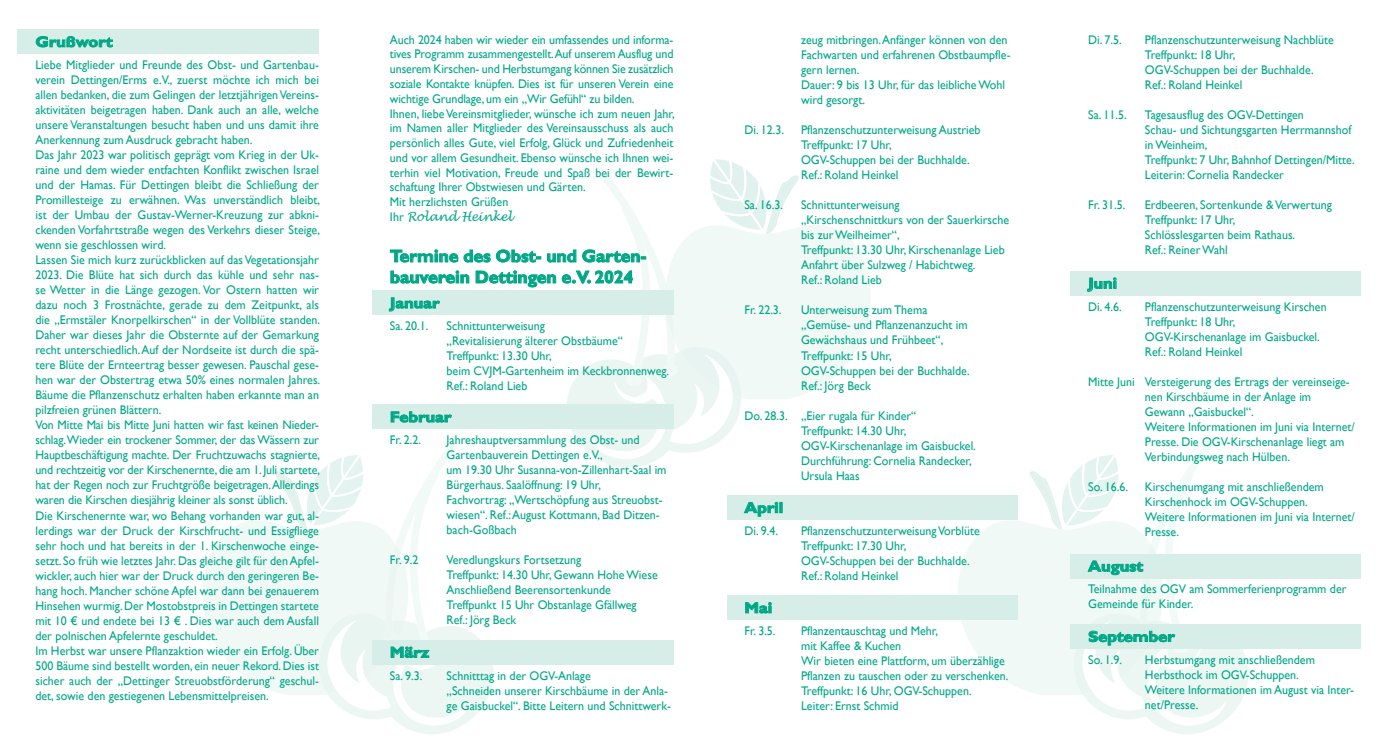
<style>
.page{position:relative;width:1386px;height:745px;background:#fff}
.page>*{position:absolute;margin:0;border:0;box-sizing:border-box;transform-origin:0 0}
.t1{font:700 17.5px/21px "Gill Sans";color:#00a786}
.t2{font:700 15px "Gill Sans";color:#00a786;scale:1.1 1}
.t3{font:12.5px/15px "Gill Sans";color:#00a786;scale:.96 1}
.t4{font:italic 12.5px "Lucida Handwriting";letter-spacing:-.015em;color:#00a786;scale:.96 1}
.s1{font-family:"Gill Sans";font-style:normal}
</style>
<div class="page">
<div style="left:18px;top:29px;width:301px;height:25px;background:#d7ede7"></div>
<svg style="left:36px;top:36px;width:77px;height:12px"></svg>
<div style="left:726px;top:494px;width:291px;height:25px;background:#d7ede7"></div>
<div style="left:726px;top:594px;width:291px;height:25px;background:#d7ede7"></div>
<svg style="left:203px;top:159px;width:667px;height:574px"></svg>
<div style="left:1070px;top:270px;width:291px;height:25px;background:#d7ede7"></div>
<div style="left:1070px;top:553px;width:291px;height:25px;background:#d7ede7"></div>
<div style="left:1070px;top:623px;width:291px;height:25px;background:#d7ede7"></div>
<svg style="left:1087px;top:277px;width:29px;height:15px"></svg>
<svg style="left:957px;top:442px;width:291px;height:291px"></svg>
<p class="t2" style="left:35px;top:33px;width:72px">Grußwort</p>
<p class="t3" style="left:35px;top:57px;width:298px">Liebe Mitglieder und Freunde des Obst- und Gartenbau&shy;verein Dettingen/Erms e.V., zuerst möchte ich mich bei allen bedanken, die zum Gelingen der letztjährigen Vereins&shy;aktivitäten beigetragen haben. Dank auch an alle, welche unsere Veranstaltungen besucht haben und uns damit ihre Anerkennung zum Ausdruck gebracht haben.<br>Das Jahr 2023 war politisch geprägt vom Krieg in der Uk&shy;raine und dem wieder entfachten Konflikt zwischen Israel und der Hamas. Für Dettingen bleibt die Schließung der Promillesteige zu erwähnen. Was unverständlich bleibt, ist der Umbau der Gustav-Werner-Kreuzung zur abkni&shy;ckenden Vorfahrtstraße wegen des Verkehrs dieser Steige, wenn sie geschlossen wird.<br>Lassen Sie mich kurz zurückblicken auf das Vegetationsjahr 2023. Die Blüte hat sich durch das kühle und sehr nas&shy;se Wetter in die Länge gezogen. Vor Ostern hatten wir dazu noch 3 Frostnächte, gerade zu dem Zeitpunkt, als die „Ermstäler Knorpelkirschen“ in der Vollblüte standen.<br>Daher war dieses Jahr die Obsternte auf der Gemarkung recht unterschiedlich. Auf der Nordseite ist durch die spä&shy;tere Blüte der Ernteertrag besser gewesen. Pauschal gese&shy;hen war der Obstertrag etwa 50% eines normalen Jahres.<br>Bäume die Pflanzenschutz erhalten haben erkannte man an pilzfreien grünen Blättern.<br>Von Mitte Mai bis Mitte Juni hatten wir fast keinen Nieder&shy;schlag. Wieder ein trockener Sommer, der das Wässern zur Hauptbeschäftigung machte. Der Fruchtzuwachs stagnierte, und rechtzeitig vor der Kirschenernte, die am 1. Juli startete, hat der Regen noch zur Fruchtgröße beigetragen. Allerdings waren die Kirschen diesjährig kleiner als sonst üblich.<br>Die Kirschenernte war, wo Behang vorhanden war gut, al&shy;lerdings war der Druck der Kirschfrucht- und Essigfliege sehr hoch und hat bereits in der 1. Kirschenwoche einge&shy;setzt. So früh wie letztes Jahr. Das gleiche gilt für den Apfel&shy;wickler, auch hier war der Druck durch den geringeren Be&shy;hang hoch. Mancher schöne Apfel war dann bei genauerem Hinsehen wurmig. Der Mostobstpreis in Dettingen startete mit 10 € und endete bei 13 € . Dies war auch dem Ausfall der polnischen Apfelernte geschuldet.<br>Im Herbst war unsere Pflanzaktion wieder ein Erfolg. Über 500 Bäume sind bestellt worden, ein neuer Rekord. Dies ist sicher auch der „Dettinger Streuobstförderung“ geschul&shy;det, sowie den gestiegenen Lebensmittelpreisen.</p>
<p class="t3" style="left:390px;top:32px;width:298px">Auch 2024 haben wir wieder ein umfassendes und informa&shy;tives Programm zusammengestellt. Auf unserem Ausflug und unserem Kirschen- und Herbstumgang können Sie zusätzlich soziale Kontakte knüpfen. Dies ist für unseren Verein eine wichtige Grundlage, um ein „Wir Gefühl“ zu bilden.<br>Ihnen, liebe Vereinsmitglieder, wünsche ich zum neuen Jahr, im Namen aller Mitglieder des Vereinsausschuss als auch persönlich alles Gute, viel Erfolg, Glück und Zufriedenheit und vor allem Gesundheit. Ebenso wünsche ich Ihnen wei&shy;terhin viel Motivation, Freude und Spaß bei der Bewirt&shy;schaftung Ihrer Obstwiesen und Gärten.<br>Mit herzlichsten Grüßen</p>
<p class="t4" style="left:390px;top:209px;width:129px"><span class="s1">Ihr</span> Roland Heinkel</p>
<h1 class="t1" style="left:390px;top:246px;width:258px">Termine des Obst- und Garten&shy;bauverein Dettingen e.V. 2024</h1>
<p class="t2" style="left:390px;top:294px;width:46px">Januar</p>
<p class="t3" style="left:390px;top:318px;width:42px">Sa. 20.1.</p>
<p class="t3" style="left:446px;top:318px;width:233px">Schnittunterweisung<br>„Revitalisierung älterer Obstbäume“<br>Treffpunkt: 13.30 Uhr,<br>beim CVJM-Gartenheim im Keckbronnenweg.<br>Ref.: Roland Lieb</p>
<p class="t2" style="left:390px;top:407px;width:57px">Februar</p>
<p class="t3" style="left:390px;top:432px;width:34px">Fr. 2.2.</p>
<p class="t3" style="left:446px;top:432px;width:231px">Jahreshauptversammlung des Obst- und Gartenbauverein Dettingen e.V.,<br>um 19.30 Uhr Susanna-von-Zillenhart-Saal im Bürgerhaus. Saalöffnung: 19 Uhr,<br>Fachvortrag: „Wertschöpfung aus Streuobst&shy;wiesen“. Ref.: August Kottmann, Bad Ditzen&shy;bach-Goßbach</p>
<p class="t3" style="left:390px;top:552px;width:31px">Fr. 9.2</p>
<p class="t3" style="left:446px;top:552px;width:221px">Veredlungskurs Fortsetzung<br>Treffpunkt: 14.30 Uhr, Gewann Hohe Wiese<br>Anschließend Beerensortenkunde<br>Treffpunkt 15 Uhr Obstanlage Gfällweg<br>Ref.: Jörg Beck</p>
<p class="t2" style="left:390px;top:643px;width:37px">März</p>
<p class="t3" style="left:390px;top:667px;width:36px">Sa. 9.3.</p>
<p class="t3" style="left:446px;top:667px;width:235px">Schnitttag in der OGV-Anlage<br>„Schneiden unserer Kirschbäume in der Anla&shy;ge Gaisbuckel“. Bitte Leitern und Schnittwerk-</p>
<p class="t3" style="left:801px;top:33px;width:220px">zeug mitbringen. Anfänger können von den<br>Fachwarten und erfahrenen Obstbaumpfle&shy;gern lernen.<br>Dauer: 9 bis 13 Uhr, für das leibliche Wohl wird gesorgt.</p>
<p class="t3" style="left:744px;top:123px;width:43px">Di. 12.3.</p>
<p class="t3" style="left:801px;top:123px;width:188px">Pflanzenschutzunterweisung Austrieb<br>Treffpunkt: 17 Uhr,<br>OGV-Schuppen bei der Buchhalde.<br>Ref.: Roland Heinkel</p>
<p class="t3" style="left:744px;top:198px;width:42px">Sa. 16.3.</p>
<p class="t3" style="left:801px;top:198px;width:218px">Schnittunterweisung<br>„Kirschenschnittkurs von der Sauerkirsche bis zur Weilheimer“,<br>Treffpunkt: 13.30 Uhr, Kirschenanlage Lieb<br>Anfahrt über Sulzweg / Habichtweg.<br>Ref.: Roland Lieb</p>
<p class="t3" style="left:744px;top:303px;width:40px">Fr. 22.3.</p>
<p class="t3" style="left:801px;top:303px;width:177px">Unterweisung zum Thema „Gemüse- und Pflanzenanzucht im<br>Gewächshaus und Frühbeet“,<br>Treffpunkt: 15 Uhr,<br>OGV-Schuppen bei der Buchhalde.<br>Ref.: Jörg Beck</p>
<p class="t3" style="left:801px;top:408px;width:184px;text-indent:-57px">Do. 28.3. „Eier rugala für Kinder“<br>Treffpunkt: 14.30 Uhr,<br>OGV-Kirschenanlage im Gaisbuckel.<br>Durchführung: Cornelia Randecker,<br>Ursula Haas</p>
<p class="t2" style="left:744px;top:498px;width:37px">April</p>
<p class="t3" style="left:744px;top:523px;width:37px">Di. 9.4.</p>
<p class="t3" style="left:801px;top:523px;width:188px">Pflanzenschutzunterweisung Vorblüte<br>Treffpunkt: 17.30 Uhr,<br>OGV-Schuppen bei der Buchhalde.<br>Ref.: Roland Heinkel</p>
<p class="t2" style="left:744px;top:598px;width:27px">Mai</p>
<p class="t3" style="left:744px;top:623px;width:34px">Fr. 3.5.</p>
<p class="t3" style="left:801px;top:623px;width:217px">Pflanzentauschtag und Mehr,<br>mit Kaffee &amp; Kuchen<br>Wir bieten eine Plattform, um überzählige<br>Pflanzen zu tauschen oder zu verschenken.<br>Treffpunkt: 16 Uhr, OGV-Schuppen.<br>Leiter: Ernst Schmid</p>
<p class="t3" style="left:1088px;top:32px;width:37px">Di. 7.5.</p>
<p class="t3" style="left:1144px;top:32px;width:198px">Pflanzenschutzunterweisung Nachblüte<br>Treffpunkt: 18 Uhr,<br>OGV-Schuppen bei der Buchhalde.<br>Ref.: Roland Heinkel</p>
<p class="t3" style="left:1088px;top:107px;width:42px">Sa. 11.5.</p>
<p class="t3" style="left:1144px;top:107px;width:220px">Tagesausflug des OGV-Dettingen<br>Schau- und Sichtungsgarten Herrmannshof in Weinheim,<br>Treffpunkt: 7 Uhr, Bahnhof Dettingen/Mitte.<br>Leiterin: Cornelia Randecker</p>
<p class="t3" style="left:1088px;top:197px;width:40px">Fr. 31.5.</p>
<p class="t3" style="left:1144px;top:197px;width:196px">Erdbeeren, Sortenkunde &amp; Verwertung<br>Treffpunkt: 17 Uhr,<br>Schlösslesgarten beim Rathaus.<br>Ref.: Reiner Wahl</p>
<p class="t2" style="left:1088px;top:274px;width:28px">Juni</p>
<p class="t3" style="left:1088px;top:299px;width:37px">Di. 4.6.</p>
<p class="t3" style="left:1144px;top:299px;width:191px">Pflanzenschutzunterweisung Kirschen<br>Treffpunkt: 18 Uhr,<br>OGV-Kirschenanlage im Gaisbuckel.<br>Ref.: Roland Heinkel</p>
<p class="t3" style="left:1144px;top:374px;width:220px;text-indent:-57px">Mitte Juni Versteigerung des Ertrags der vereinseige&shy;nen Kirschbäume in der Anlage im<br>Gewann „Gaisbuckel“.<br>Weitere Informationen im Juni via Internet/ Presse. Die OGV-Kirschenanlage liegt am Verbindungsweg nach Hülben.</p>
<p class="t3" style="left:1088px;top:479px;width:43px">So. 16.6.</p>
<p class="t3" style="left:1144px;top:479px;width:220px">Kirschenumgang mit anschließendem<br>Kirschenhock im OGV-Schuppen.<br>Weitere Informationen im Juni via Internet/<br>Presse.</p>
<p class="t2" style="left:1088px;top:557px;width:51px">August</p>
<p class="t3" style="left:1088px;top:581px;width:270px">Teilnahme des OGV am Sommerferienprogramm der<br>Gemeinde für Kinder.</p>
<p class="t2" style="left:1088px;top:627px;width:80px">September</p>
<p class="t3" style="left:1088px;top:651px;width:37px">So. 1.9.</p>
<p class="t3" style="left:1144px;top:651px;width:219px">Herbstumgang mit anschließendem<br>Herbsthock im OGV-Schuppen.<br>Weitere Informationen im August via Inter&shy;net/Presse.</p>
</div>
